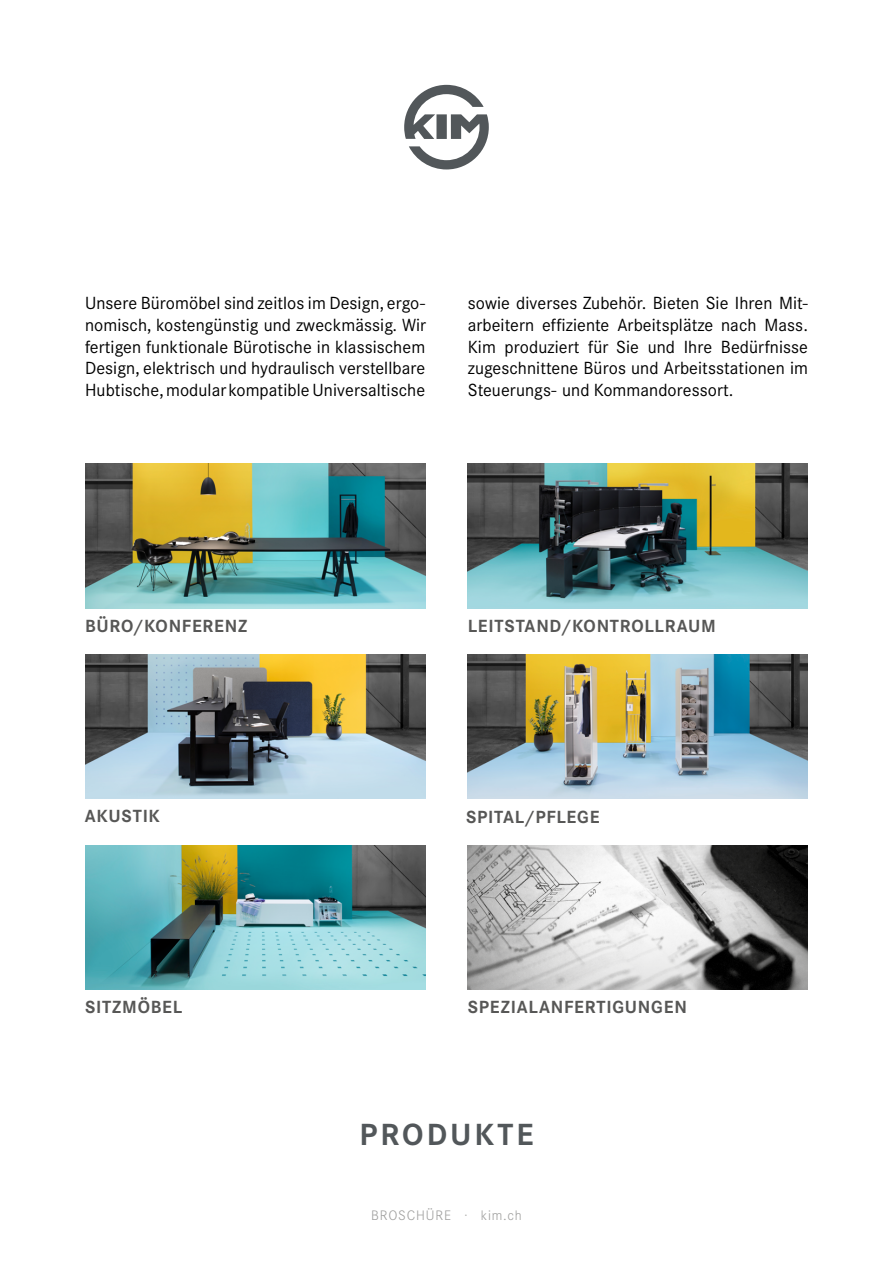
<style>
.page{position:relative;width:893px;height:1263px;background:#fff}
.page>*{position:absolute;margin:0;border:0;box-sizing:border-box;transform-origin:0 0}
.t1{font:700 30px "Corporate Sans BQ";letter-spacing:.1em;color:#52575a}
.t2{font:17.25px/21.8px "Corporate Sans BQ";letter-spacing:.005em;color:#000;text-align:justify}
.t3{font:700 17.25px "Corporate Sans BQ";letter-spacing:.045em;color:#575756}
.t4{font:300 13.5px "Corporate Sans BQ";letter-spacing:.06em;color:#9d9d9c}
</style>
<div class="page">
<img style="left:85px;top:464px;width:340px;height:144px">
<img style="left:468px;top:464px;width:340px;height:144px">
<img style="left:85px;top:654px;width:340px;height:144px">
<img style="left:468px;top:655px;width:340px;height:144px">
<img style="left:85px;top:845px;width:340px;height:144px">
<img style="left:468px;top:845px;width:340px;height:144px">
<svg style="left:404px;top:85px;width:85px;height:84px"></svg>
<div style="left:436px;top:114px;width:11px;height:25px;background:#52575a"></div>
<p class="t2" style="left:85px;top:292px;width:343px">Unsere Büromöbel sind zeitlos im Design, ergo&shy;nomisch, kostengünstig und zweckmässig. Wir fertigen funktionale Bürotische in klassischem Design, elektrisch und hydraulisch verstellbare Hubtische, modular kompatible Universaltische</p>
<p class="t2" style="left:468px;top:292px;width:342px">sowie diverses Zubehör. Bieten Sie Ihren Mit&shy;arbeitern effiziente Arbeitsplätze nach Mass.<br>Kim produziert für Sie und Ihre Bedürfnisse zugeschnittene Büros und Arbeitsstationen im Steuerungs- und Kommandoressort.</p>
<p class="t3" style="left:85px;top:615px;width:164px">BÜRO/KONFERENZ</p>
<p class="t3" style="left:468px;top:615px;width:250px">LEITSTAND/KONTROLLRAUM</p>
<p class="t3" style="left:85px;top:806px;width:77px">AKUSTIK</p>
<p class="t3" style="left:466px;top:806px;width:135px">SPITAL/PFLEGE</p>
<p class="t3" style="left:85px;top:996px;width:99px">SITZMÖBEL</p>
<p class="t3" style="left:468px;top:996px;width:221px">SPEZIALANFERTIGUNGEN</p>
<h1 class="t1" style="left:360px;top:1116px;width:175px">PRODUKTE</h1>
<p class="t4" style="left:371px;top:1208px;width:152px">BROSCHÜRE · kim.ch</p>
</div>
